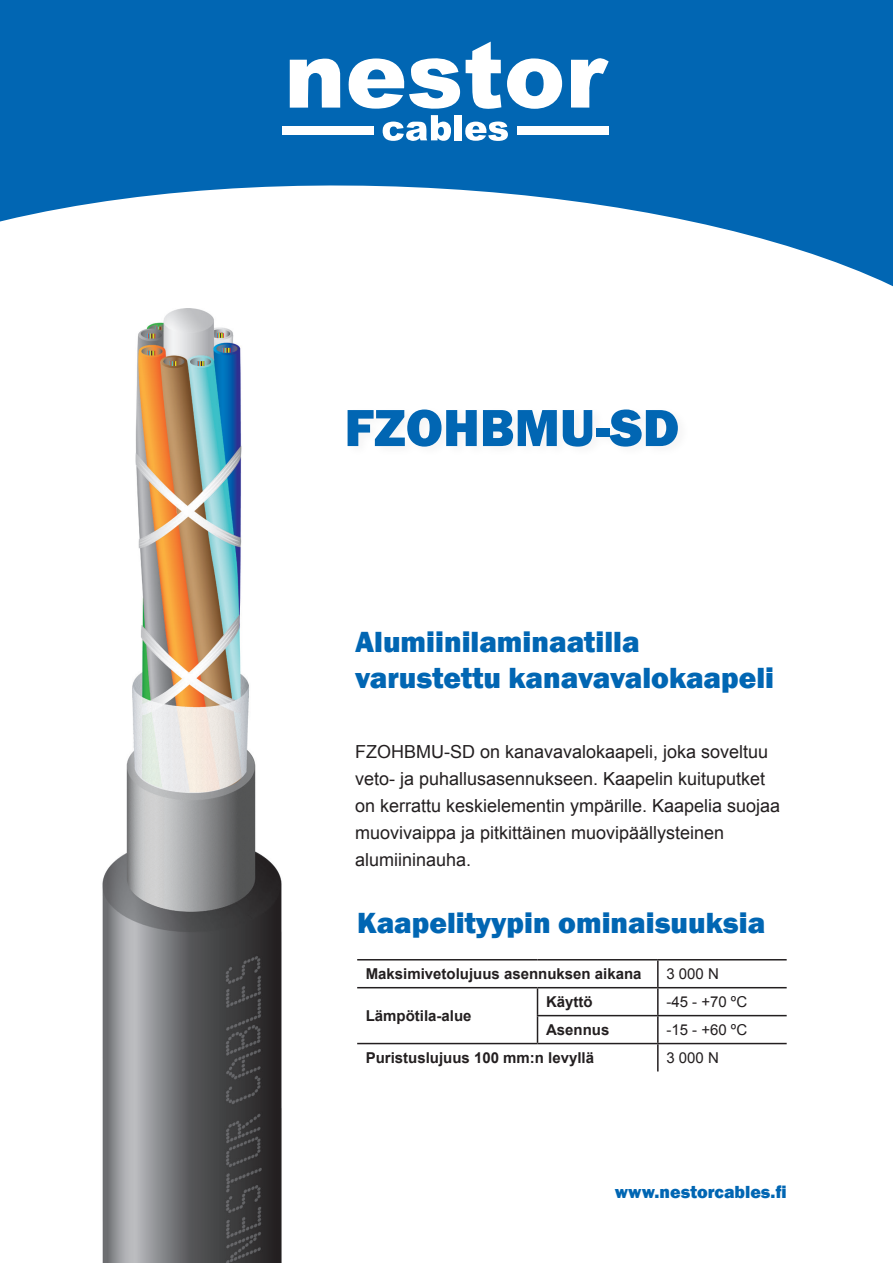
<style>
.page{position:relative;width:893px;height:1263px;background:#fff}
.page>*{position:absolute;margin:0;border:0;box-sizing:border-box;transform-origin:0 0}
.t1{font:800 54px "Franklin Gothic";color:#0166b3}
.t2{font:800 30px/36px "Franklin Gothic";color:#0166b3}
.t3{font:18px/27px "Arial";color:#231f20}
.t4{font:800 18px "Franklin Gothic";color:#0166b3}
.t5{font:700 15px "Arial";color:#231f20}
.t6{font:15px "Arial";color:#231f20}
</style>
<div class="page">
<svg style="left:0;top:0;width:893px;height:287px;fill:#0166b3"></svg>
<svg style="left:571px;top:58px;width:38px;height:50px"></svg>
<svg style="left:290px;top:42px;width:272px;height:99px"></svg>
<div style="left:517px;top:127px;width:92px;height:8px;background:#fff"></div>
<div style="left:282px;top:127px;width:91px;height:8px;background:#fff"></div>
<hr style="left:357px;top:959px;width:180px;height:1px;background:#231f20">
<hr style="left:537px;top:959px;width:121px;height:1px;background:#231f20">
<hr style="left:658px;top:959px;width:129px;height:1px;background:#231f20">
<hr style="left:657px;top:960px;width:2px;height:27px;background:#231f20">
<hr style="left:357px;top:987px;width:180px;height:1px;background:#231f20">
<hr style="left:537px;top:987px;width:121px;height:1px;background:#231f20">
<hr style="left:658px;top:987px;width:129px;height:1px;background:#231f20">
<hr style="left:657px;top:988px;width:2px;height:27px;background:#231f20">
<hr style="left:537px;top:1015px;width:121px;height:1px;background:#231f20">
<svg style="left:537px;top:988px;width:1px;height:55px"></svg>
<hr style="left:658px;top:1015px;width:129px;height:1px;background:#231f20">
<hr style="left:657px;top:1016px;width:2px;height:27px;background:#231f20">
<hr style="left:357px;top:1043px;width:180px;height:1px;background:#231f20">
<hr style="left:537px;top:1043px;width:121px;height:1px;background:#231f20">
<hr style="left:658px;top:1043px;width:129px;height:1px;background:#231f20">
<hr style="left:657px;top:1044px;width:2px;height:27px;background:#231f20">
<div style="left:345px;top:405px;width:346px;height:54px;background:#fafafa"></div>
<img style="left:102px;top:308px;width:180px;height:955px">
<h1 class="t1" style="left:344px;top:393px;width:336px">FZOHBMU-SD</h1>
<h2 class="t2" style="left:355px;top:624px;width:420px">Alumiinilaminaatilla varustettu kanavavalokaapeli</h2>
<p class="t3" style="left:355px;top:739px;width:427px">FZOHBMU-SD on kanavavalokaapeli, joka soveltuu veto- ja puhallusasennukseen. Kaapelin kuituputket on kerrattu keskielementin ympärille. Kaapelia suojaa muovivaippa ja pitkittäinen muovipäällysteinen alumiininauha.</p>
<h2 class="t2" style="left:357px;top:905px;width:410px">Kaapelityypin ominaisuuksia</h2>
<p class="t5" style="left:366px;top:964px;width:277px">Maksimivetolujuus asennuksen aikana</p>
<p class="t6" style="left:666px;top:964px;width:54px">3 000 N</p>
<p class="t5" style="left:366px;top:1006px;width:107px">Lämpötila-alue</p>
<p class="t5" style="left:546px;top:992px;width:48px">Käyttö</p>
<p class="t6" style="left:666px;top:992px;width:82px">-45 - +70 ºC</p>
<p class="t5" style="left:546px;top:1020px;width:65px">Asennus</p>
<p class="t6" style="left:666px;top:1020px;width:82px">-15 - +60 ºC</p>
<p class="t5" style="left:366px;top:1048px;width:230px">Puristuslujuus 100 mm:n levyllä</p>
<p class="t6" style="left:666px;top:1048px;width:54px">3 000 N</p>
<p class="t4" style="left:615px;top:1180px;width:173px">www.nestorcables.fi</p>
</div>
